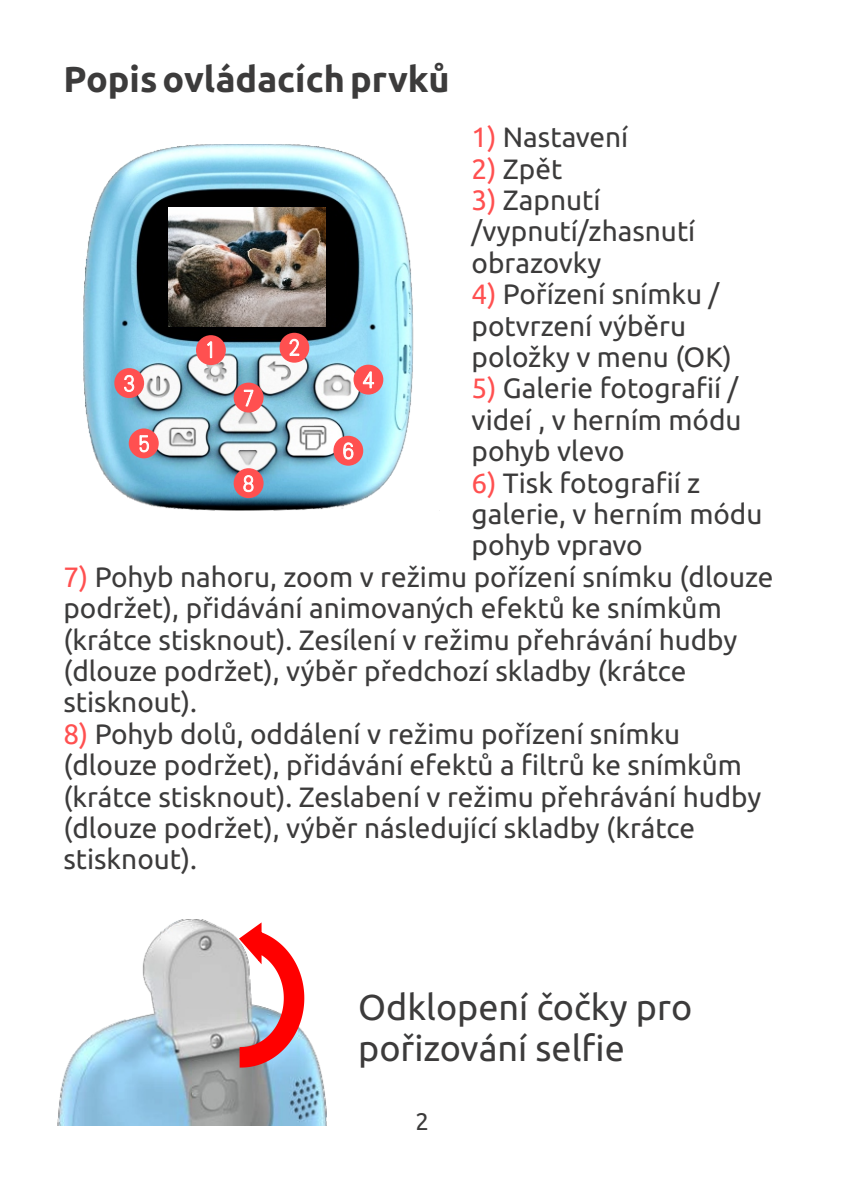
<style>
.page{position:relative;width:842px;height:1191px;background:#fff}
.page>*{position:absolute;margin:0;border:0;box-sizing:border-box;transform-origin:0 0}
.t1{font:36px/40.4px "Ubuntu";color:#3c3b3b}
.t2{font:700 36px "Ubuntu";color:#3c3b3b}
.t3{font:28px/31.2px "Ubuntu";color:#3c3b3b}
.t4{font:24px "Ubuntu";color:#3c3b3b}
.s1{color:#ff5050}
</style>
<div class="page">
<img style="left:58px;top:919px;width:268px;height:206px">
<svg style="left:239px;top:922px;width:65px;height:145px"></svg>
<img style="left:83px;top:145px;width:331px;height:365px">
<div style="left:196px;top:335px;width:30px;height:30px;background:#ff5050;border-radius:50%"></div>
<svg style="left:207px;top:341px;width:5px;height:17px"></svg>
<div style="left:279px;top:333px;width:30px;height:30px;background:#ff5050;border-radius:50%"></div>
<svg style="left:289px;top:339px;width:11px;height:17px"></svg>
<div style="left:114px;top:368px;width:30px;height:30px;background:#ff5050;border-radius:50%"></div>
<svg style="left:124px;top:375px;width:10px;height:17px"></svg>
<div style="left:353px;top:365px;width:30px;height:29px;background:#ff5050;border-radius:50%"></div>
<svg style="left:362px;top:371px;width:12px;height:17px"></svg>
<div style="left:129px;top:428px;width:30px;height:30px;background:#ff5050;border-radius:50%"></div>
<svg style="left:139px;top:435px;width:10px;height:18px"></svg>
<div style="left:333px;top:436px;width:30px;height:30px;background:#ff5050;border-radius:50%"></div>
<svg style="left:343px;top:442px;width:11px;height:18px"></svg>
<div style="left:234px;top:382px;width:30px;height:30px;background:#ff5050;border-radius:50%"></div>
<svg style="left:244px;top:389px;width:10px;height:18px"></svg>
<div style="left:234px;top:468px;width:30px;height:30px;background:#ff5050;border-radius:50%"></div>
<svg style="left:243px;top:475px;width:11px;height:17px"></svg>
<img style="left:169px;top:208px;width:156px;height:118px">
<p class="t2" style="left:63px;top:64px;width:388px">Popis ovládacích prvků</p>
<p class="t3" style="left:472px;top:123px;width:158px"><span class="s1">1)</span> Nastavení</p>
<p class="t3" style="left:472px;top:155px;width:92px"><span class="s1">2)</span> Zpět</p>
<p class="t3" style="left:472px;top:186px;width:225px"><span class="s1">3)</span> Zapnutí /vypnutí/zhasnutí obrazovky</p>
<p class="t3" style="left:472px;top:280px;width:262px"><span class="s1">4)</span> Pořízení snímku / potvrzení výběru položky v menu (OK)</p>
<p class="t3" style="left:472px;top:374px;width:272px"><span class="s1">5)</span> Galerie fotografií / videí , v herním módu pohyb vlevo</p>
<p class="t3" style="left:472px;top:469px;width:292px"><span class="s1">6)</span> Tisk fotografií z galerie, v herním módu pohyb vpravo</p>
<p class="t3" style="left:63px;top:563px;width:712px"><span class="s1">7)</span> Pohyb nahoru, zoom v režimu pořízení snímku (dlouze podržet), přidávání animovaných efektů ke snímkům (krátce stisknout). Zesílení v režimu přehrávání hudby (dlouze podržet), výběr předchozí skladby (krátce stisknout).</p>
<p class="t3" style="left:63px;top:720px;width:699px"><span class="s1">8)</span> Pohyb dolů, oddálení v režimu pořízení snímku (dlouze podržet), přidávání efektů a filtrů ke snímkům (krátce stisknout). Zeslabení v režimu přehrávání hudby (dlouze podržet), výběr následující skladby (krátce stisknout).</p>
<p class="t1" style="left:358px;top:989px;width:336px">Odklopení čočky pro pořizování selfie</p>
<p class="t4" style="left:415px;top:1111px;width:15px">2</p>
</div>
